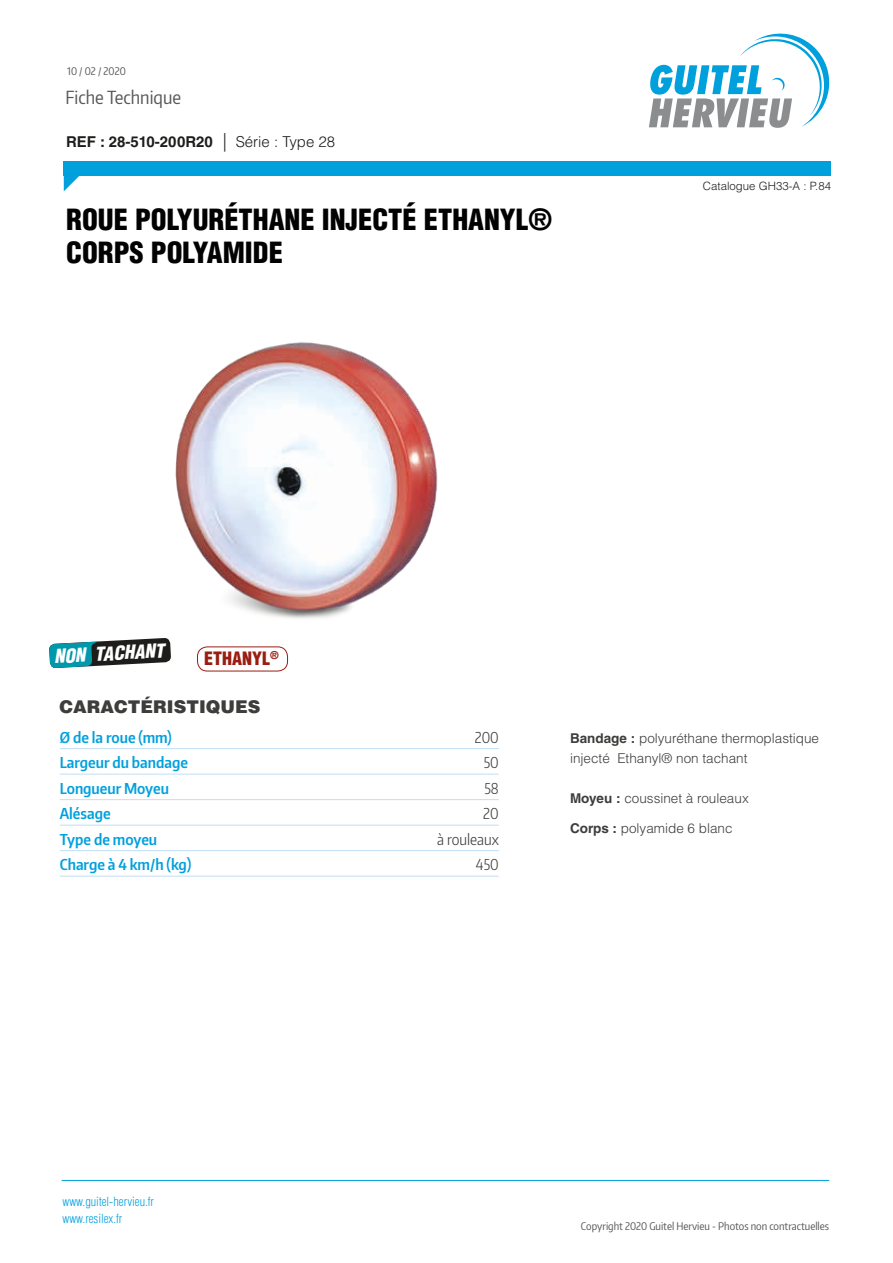
<style>
.page{position:relative;width:893px;height:1263px;background:#fff}
.page>*{position:absolute;margin:0;border:0;box-sizing:border-box;transform-origin:0 0}
.t1{font:900 condensed 28.5px/33px "Helvetica LT Std";color:#020203}
.t2{font:italic 900 condensed 18.75px "Helvetica LT Std";color:#fff}
.t3{font:18px "Encode Sans Condensed";color:#575756}
.t4{font:900 condensed 18px "Helvetica LT Std";color:#9a1d11}
.t5{font:900 17.55px "Helvetica LT Std";color:#3d3d3c}
.t6{font:600 15px "Encode Sans Condensed";color:#00a0dd}
.t7{font:700 15px "Helvetica LT Std";color:#1d1d1b}
.t8{font:300 15px "Encode Sans Condensed";color:#3d3d3c}
.t9{font:300 13.5px/19.5px "Helvetica LT Std";color:#3d3d3c}
.t10{font:300 condensed 12.3px/16.6px "Helvetica LT Std";color:#00a0dd}
.t11{font:300 11.4px "Helvetica LT Std";color:#1d1d1b}
.t12{font:10.5px "Encode Sans Condensed";color:#575756}
.t13{font:900 condensed 10.5px "Helvetica LT Std";color:#9a1d11}
.s1{font-weight:300;font-stretch:condensed;font-size:18.6px}
.s2{font-weight:300}
.s3{font-weight:700}
</style>
<div class="page">
<svg style="left:649px;top:33px;width:181px;height:95px"></svg>
<div style="left:64px;top:161px;width:767px;height:15px;background:#00a0dd"></div>
<svg style="left:64px;top:176px;width:15px;height:15px"></svg>
<hr style="left:62px;top:1180px;width:767px;height:1px;background:#00a0dd">
<div style="left:197px;top:646px;width:91px;height:25px;border:1px solid #9a1d11;border-radius:10px"></div>
<svg style="left:49px;top:640px;width:64px;height:28px;background:#2d8791"></svg>
<hr style="left:60px;top:748px;width:439px;height:1px;background:#c2def5">
<hr style="left:60px;top:774px;width:439px;height:1px;background:#c2def5">
<hr style="left:60px;top:799px;width:439px;height:1px;background:#c2def5">
<hr style="left:60px;top:825px;width:439px;height:1px;background:#c2def5">
<hr style="left:60px;top:850px;width:439px;height:1px;background:#c2def5">
<hr style="left:60px;top:876px;width:439px;height:1px;background:#c2def5">
<img style="left:109px;top:342px;width:329px;height:323px">
<p class="t12" style="left:67px;top:64px;width:60px">10 / 02 / 2020</p>
<h3 class="t3" style="left:65px;top:85px;width:117px">Fiche Technique</h3>
<p class="t7" style="left:66px;top:132px;width:271px">REF : 28-510-200R20 <span class="s1">|</span> <span class="s2">Série : Type 28</span></p>
<p class="t1" style="left:66px;top:203px;width:487px">ROUE POLYURÉTHANE INJECTÉ ETHANYL®<br>CORPS POLYAMIDE</p>
<p class="t11" style="left:703px;top:179px;width:130px">Catalogue GH33-A : P.84</p>
<p class="t2" style="left:53px;top:644px;width:112px;rotate:-3deg">NON TACHANT</p>
<p class="t13" style="left:270px;top:648px;width:10px">®</p>
<p class="t4" style="left:204px;top:647px;width:67px">ETHANYL</p>
<p class="t5" style="left:60px;top:696px;width:202px">CARACTÉRISTIQUES</p>
<p class="t6" style="left:60px;top:727px;width:114px">Ø de la roue (mm)</p>
<p class="t8" style="left:475px;top:727px;width:25px">200</p>
<p class="t6" style="left:60px;top:753px;width:130px">Largeur du bandage</p>
<p class="t8" style="left:484px;top:753px;width:17px">50</p>
<p class="t6" style="left:60px;top:778px;width:111px">Longueur Moyeu</p>
<p class="t8" style="left:484px;top:778px;width:16px">58</p>
<p class="t6" style="left:60px;top:804px;width:52px">Alésage</p>
<p class="t8" style="left:483px;top:804px;width:17px">20</p>
<p class="t6" style="left:60px;top:829px;width:99px">Type de moyeu</p>
<p class="t8" style="left:437px;top:829px;width:63px">à rouleaux</p>
<p class="t6" style="left:60px;top:855px;width:133px">Charge à 4 km/h (kg)</p>
<p class="t8" style="left:476px;top:855px;width:24px">450</p>
<p class="t9" style="left:570px;top:728px;width:251px"><span class="s3">Bandage :</span> polyuréthane thermoplastique injecté Ethanyl® non tachant</p>
<p class="t9" style="left:570px;top:788px;width:180px"><span class="s3">Moyeu :</span> coussinet à rouleaux</p>
<p class="t9" style="left:570px;top:818px;width:164px"><span class="s3">Corps :</span> polyamide 6 blanc</p>
<p class="t10" style="left:63px;top:1193px;width:93px">www.guitel-hervieu.fr www.resilex.fr</p>
<p class="t12" style="left:581px;top:1219px;width:250px">Copyright 2020 Guitel Hervieu - Photos non contractuelles</p>
</div>
